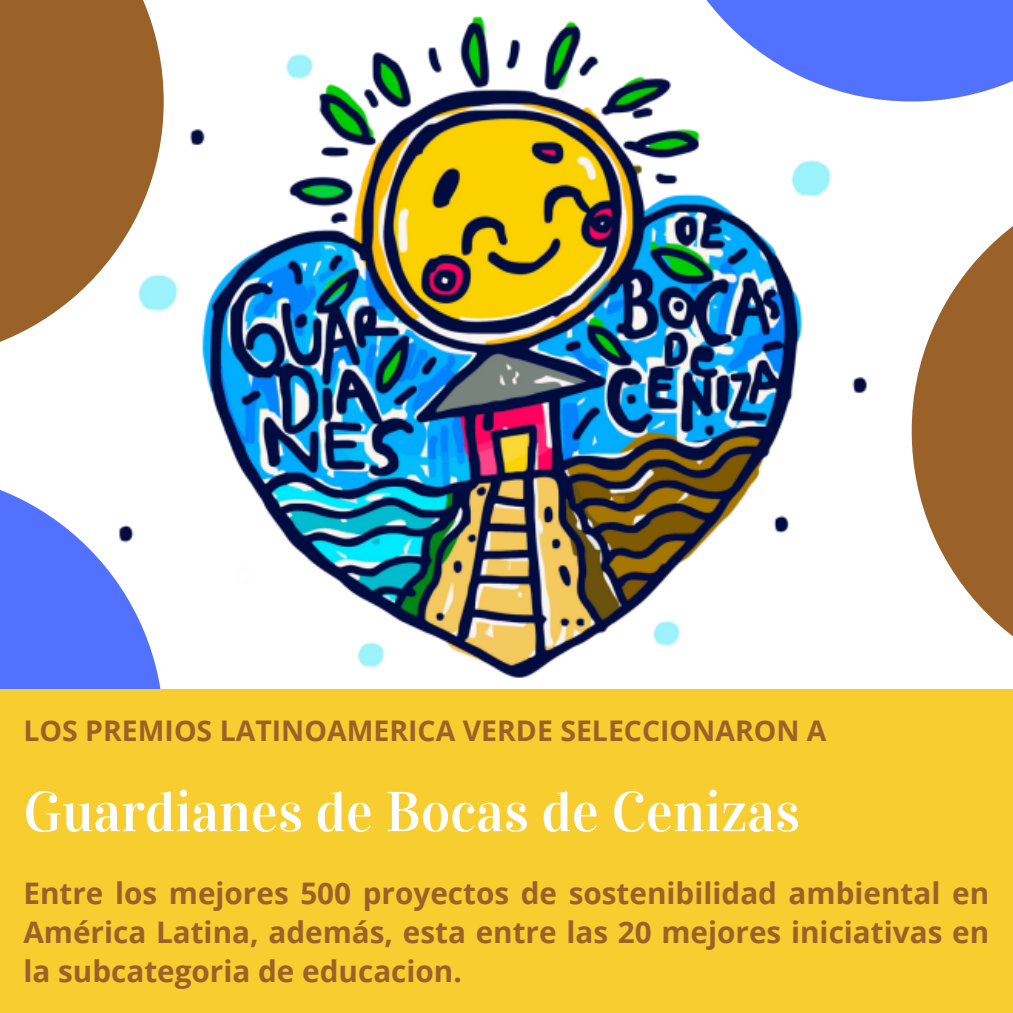
<style>
.page{position:relative;width:1013px;height:1013px;background:#fff}
.page>*{position:absolute;margin:0;border:0;box-sizing:border-box;transform-origin:0 0}
.t1{font:56.25px "Vidaloka";color:#fff}
.t2{font:700 29.62px/39.4px "Open Sans";color:#9a6229;text-align:justify}
.t3{font:700 28.38px "Open Sans";color:#9a6229}
</style>
<div class="page">
<img style="left:164px;top:16px;width:703px;height:662px">
<svg style="left:0;top:490px;width:161px;height:199px;fill:#5271ff"></svg>
<div style="left:0;top:689px;width:1012px;height:323px;background:#f8cd2f"></div>
<svg style="left:0;top:0;width:164px;height:342px;fill:#9a6229"></svg>
<svg style="left:911px;top:227px;width:101px;height:409px;fill:#9a6229"></svg>
<svg style="left:653px;top:0;width:359px;height:101px"></svg>
<p class="t3" style="left:23px;top:711px;width:804px">LOS PREMIOS LATINOAMERICA VERDE SELECCIONARON A</p>
<p class="t1" style="left:23px;top:778px;width:778px">Guardianes de Bocas de Cenizas</p>
<p class="t2" style="left:23px;top:872px;width:967px">Entre los mejores 500 proyectos de sostenibilidad ambiental en América Latina, además, esta entre las 20 mejores iniciativas en la subcategoria de educacion.</p>
</div>
